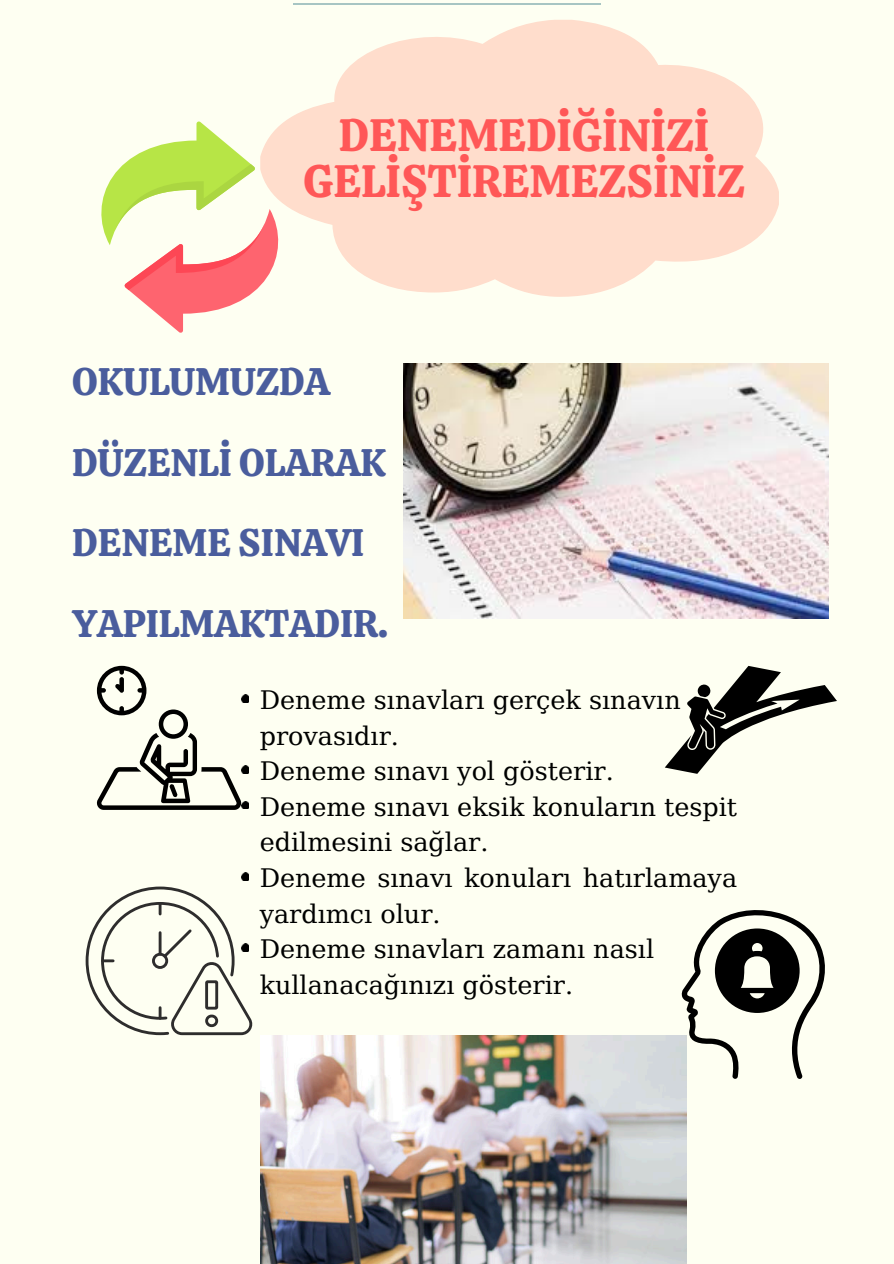
<style>
.page{position:relative;width:894px;height:1264px;background:#fff}
.page>*{position:absolute;margin:0;border:0;box-sizing:border-box;transform-origin:0 0}
.t1{font:45.15px/46.5px "Calistoga";color:#ff5757;text-align:center}
.t2{font:38.25px/80.7px "Calistoga";color:#4a5d9d}
.t3{font:25.5px/35.5px "DejaVu Serif";color:#000}
</style>
<div class="page">
<div style="left:0;top:0;width:893px;height:1263px;background:#fefff2"></div>
<svg style="left:241px;top:872px;width:8px;height:8px"></svg>
<svg style="left:97px;top:666px;width:152px;height:144px"></svg>
<img style="left:260px;top:1035px;width:426px;height:228px">
<svg style="left:286px;top:20px;width:492px;height:277px;fill:#fdc"></svg>
<img style="left:403px;top:364px;width:425px;height:254px">
<svg style="left:664px;top:666px;width:172px;height:107px"></svg>
<svg style="left:680px;top:910px;width:145px;height:169px"></svg>
<svg style="left:86px;top:886px;width:166px;height:149px"></svg>
<svg style="left:101px;top:121px;width:193px;height:212px"></svg>
<h1 class="t1" style="left:303px;top:109px;width:442px">DENEMEDİĞİNİZİ<br>GELİŞTİREMEZSİNİZ</h1>
<h2 class="t2" style="left:72px;top:339px;width:317px">OKULUMUZDA<br>DÜZENLİ OLARAK<br>DENEME SINAVI<br>YAPILMAKTADIR.</h2>
<p class="t3" style="left:259px;top:681px;width:479px">Deneme sınavları gerçek sınavın provasıdır.<br>Deneme sınavı yol gösterir.<br>Deneme sınavı eksik konuların tespit edilmesini sağlar.<br>Deneme sınavı konuları hatırlamaya yardımcı olur.<br>Deneme sınavları zamanı nasıl kullanacağınızı gösterir.</p>
</div>
